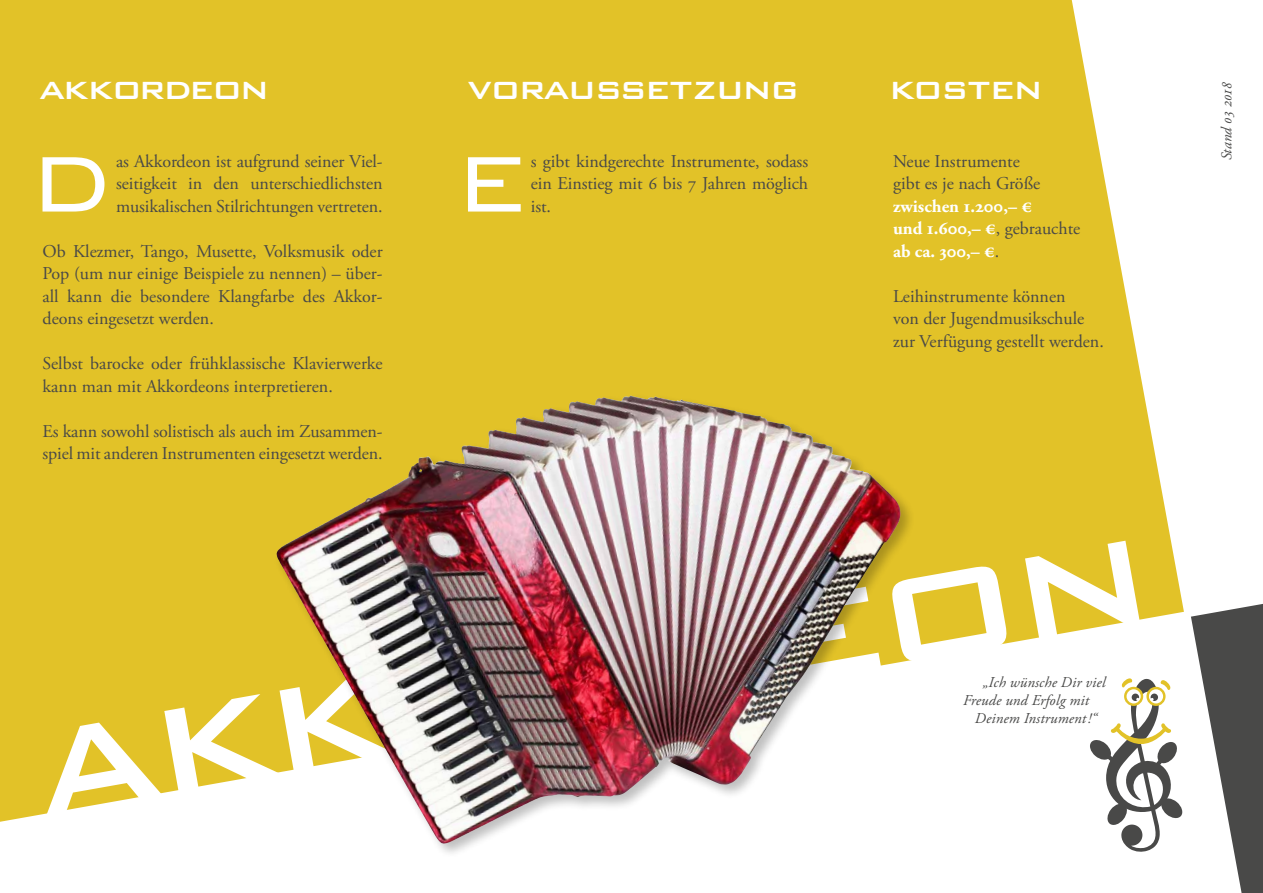
<style>
.page{position:relative;width:1263px;height:893px;background:#fff}
.page>*{position:absolute;margin:0;border:0;box-sizing:border-box;transform-origin:0 0}
.t1{font:500 195px "Bank Gothic BT";color:#fff}
.t2{font:300 105.15px "Bank Gothic BT";color:#fff}
.t3{font:500 40.5px "Bank Gothic BT";letter-spacing:-.025em;color:#fff}
.t4{font:18px/22.5px "Adobe Garamond Pro";color:#494948}
.t5{font:700 18px/22.5px "Adobe Garamond Pro";color:#fff}
.t6{font:italic 15px/18px "Adobe Garamond Pro";letter-spacing:.01em;color:#494948}
.s1{font-weight:400;color:#494948}
</style>
<div class="page">
<div style="left:0;top:0;width:1065px;height:592px;background:#e2c228"></div>
<svg style="left:1065px;top:0;width:116px;height:592px"></svg>
<svg style="left:0;top:592px;width:1182px;height:230px"></svg>
<svg style="left:1088px;top:601px;width:175px;height:292px"></svg>
<div style="left:274px;top:393px;width:641px;height:465px;background:#000;opacity:.25"></div>
<img style="left:416px;top:396px;width:214px;height:69px">
<h3 class="t3" style="left:39px;top:67px;width:232px">akkordeon</h3>
<h3 class="t3" style="left:467px;top:67px;width:334px">voraussetzung</h3>
<h3 class="t3" style="left:889px;top:67px;width:155px">kosten</h3>
<h2 class="t2" style="left:28px;top:128px;width:87px">D</h2>
<p class="t4" style="left:116px;top:150px;width:268px;text-align:justify">as Akkordeon ist aufgrund seiner Viel&shy;seitigkeit in den unterschiedlichsten musikalischen Stilrichtungen vertreten.</p>
<p class="t4" style="left:43px;top:240px;width:342px;text-align:justify">Ob Klezmer, Tango, Musette, Volksmusik oder Pop (um nur einige Beispiele zu nennen) – über&shy;all kann die besondere Klangfarbe des Akkor&shy;deons eingesetzt werden.</p>
<p class="t4" style="left:43px;top:353px;width:342px">Selbst barocke oder frühklassische Klavierwerke kann man mit Akkordeons interpretieren.</p>
<p class="t4" style="left:43px;top:420px;width:342px">Es kann sowohl solistisch als auch im Zusammen&shy;spiel mit anderen Instrumenten eingesetzt werden.</p>
<h2 class="t2" style="left:454px;top:128px;width:76px">E</h2>
<p class="t4" style="left:531px;top:150px;width:279px;text-align:justify">s gibt kindgerechte Instrumente, sodass ein Einstieg mit 6 bis 7 Jahren möglich ist.</p>
<p class="t4" style="left:893px;top:150px;width:149px">Neue Instrumente gibt es je nach Größe</p>
<p class="t5" style="left:893px;top:195px;width:189px">zwischen 1.200,– €<br>und 1.600,– €<span class="s1">, gebrauchte </span>ab ca. 300,– €<span class="s1">.</span></p>
<p class="t4" style="left:893px;top:285px;width:212px">Leihinstrumente können<br>von der Jugendmusikschule zur Verfügung gestellt werden.</p>
<h1 class="t1" style="left:13px;top:663px;width:1136px;rotate:-10deg">akkordeon</h1>
<p class="t6" style="left:963px;top:673px;width:144px;text-indent:20px">„Ich wünsche Dir viel<br>Freude und Erfolg mit</p>
<p class="t6" style="left:975px;top:709px;width:124px">Deinem Instrument !“</p>
<p class="t6" style="left:1218px;top:160px;width:80px;rotate:-90deg">Stand 03 2018</p>
</div>
